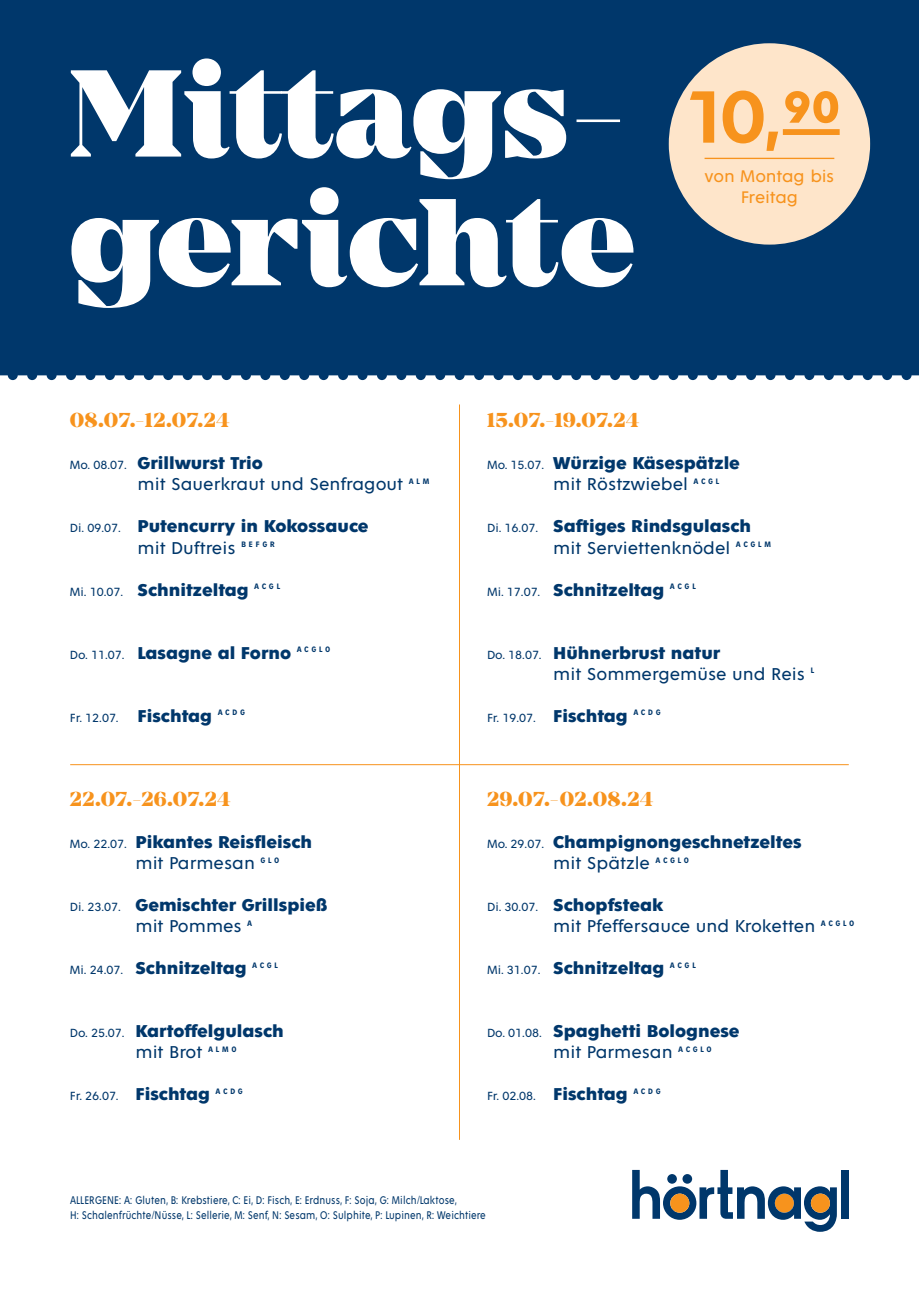
<style>
.page{position:relative;width:919px;height:1289px;background:#fff}
.page>*{position:absolute;margin:0;border:0;box-sizing:border-box;transform-origin:0 0}
.t1{font:600 79.5px "Fenomen Sans";color:#f7931d}
.Datum_Orange{font:800 21px "Mirador";letter-spacing:.03em;color:#f7931d}
.Gericht{font:700 18.45px "Fenomen Sans";color:#00376b}
.Gericht-2{font:18.45px "Fenomen Sans";color:#00376b}
.t2{font:18.15px/21.3px "Fenomen Sans";letter-spacing:-.01em;color:#f7931d;text-align:center}
.Wochentag{font:12.75px "Fenomen Sans";color:#00376b}
.t3{font:12px/14.4px "Fenomen Sans";letter-spacing:.01em;color:#00376b;scale:.82 1}
</style>
<div class="page">
<div style="left:0;top:0;width:918px;height:1288px;background:#00376b"></div>
<div style="left:0;top:375px;width:918px;height:913px;background:#fff"></div>
<div style="left:841px;top:1169px;width:7px;height:49px;background:#00376b"></div>
<svg style="left:632px;top:1169px;width:204px;height:62px"></svg>
<div style="left:668px;top:43px;width:202px;height:201px;background:#fee5ca;border-radius:50%"></div>
<div style="left:782px;top:129px;width:57px;height:6px;background:#f7931d"></div>
<hr style="left:704px;top:158px;width:130px;height:1px;background:#f7931d">
<svg style="left:71px;top:187px;width:562px;height:121px"></svg>
<svg style="left:71px;top:58px;width:549px;height:121px"></svg>
<hr style="left:459px;top:404px;width:1px;height:735px;background:#f7931d">
<hr style="left:70px;top:764px;width:778px;height:1px;background:#f7931d">
<p class="t1" style="left:689px;top:75px;width:152px">10,90</p>
<p class="t2" style="left:704px;top:165px;width:131px">von Montag bis<br>Freitag</p>
<p class="Datum_Orange" style="left:70px;top:408px;width:161px">08.07.-12.07.24</p>
<p class="Wochentag" style="left:70px;top:458px;width:59px">Mo. 08.07.</p>
<p class="Gericht" style="left:138px;top:453px;width:127px">Grillwurst Trio</p>
<p class="Gericht-2" style="left:138px;top:475px;width:293px">mit Sauerkraut und Senfragout <sup>A</sup> <sup>l</sup> <sup>m</sup></p>
<p class="Wochentag" style="left:70px;top:521px;width:53px">Di. 09.07.</p>
<p class="Gericht" style="left:138px;top:516px;width:232px">Putencurry in Kokossauce</p>
<p class="Gericht-2" style="left:138px;top:538px;width:139px">mit Duftreis <sup>b</sup> <sup>e</sup> <sup>f</sup> <sup>g</sup> <sup>r</sup></p>
<p class="Wochentag" style="left:70px;top:584px;width:55px">Mi. 10.07.</p>
<p class="Gericht" style="left:138px;top:579px;width:144px">Schnitzeltag <sup>A</sup> <sup>C</sup> <sup>G</sup> <sup>L</sup></p>
<p class="Datum_Orange" style="left:487px;top:408px;width:154px">15.07.-19.07.24</p>
<p class="Wochentag" style="left:487px;top:458px;width:59px">Mo. 15.07.</p>
<p class="Gericht" style="left:553px;top:453px;width:188px">Würzige Käsespätzle</p>
<p class="Gericht-2" style="left:553px;top:475px;width:168px">mit Röstzwiebel <sup>A</sup> <sup>C</sup> <sup>G</sup> <sup>L</sup></p>
<p class="Wochentag" style="left:487px;top:521px;width:53px">Di. 16.07.</p>
<p class="Gericht" style="left:553px;top:516px;width:199px">Saftiges Rindsgulasch</p>
<p class="Gericht-2" style="left:553px;top:538px;width:220px">mit Serviettenknödel <sup>a</sup> <sup>c</sup> <sup>g</sup> <sup>l</sup> <sup>m</sup></p>
<p class="Wochentag" style="left:487px;top:584px;width:55px">Mi. 17.07.</p>
<p class="Gericht" style="left:553px;top:579px;width:144px">Schnitzeltag <sup>A</sup> <sup>C</sup> <sup>G</sup> <sup>L</sup></p>
<p class="Wochentag" style="left:70px;top:647px;width:56px">Do. 11.07.</p>
<p class="Gericht" style="left:138px;top:642px;width:194px">Lasagne al Forno <sup>A</sup> <sup>C</sup> <sup>G</sup> <sup>L</sup> <sup>o</sup></p>
<p class="Wochentag" style="left:70px;top:710px;width:50px">Fr. 12.07.</p>
<p class="Gericht" style="left:138px;top:705px;width:109px">Fischtag <sup>A</sup> <sup>C</sup> <sup>D</sup> <sup>G</sup></p>
<p class="Wochentag" style="left:487px;top:647px;width:56px">Do. 18.07.</p>
<p class="Gericht" style="left:553px;top:642px;width:168px">Hühnerbrust natur</p>
<p class="Gericht-2" style="left:553px;top:664px;width:262px">mit Sommergemüse und Reis <sup>l</sup></p>
<p class="Wochentag" style="left:487px;top:710px;width:50px">Fr. 19.07.</p>
<p class="Gericht" style="left:553px;top:705px;width:109px">Fischtag <sup>A</sup> <sup>C</sup> <sup>D</sup> <sup>G</sup></p>
<p class="Datum_Orange" style="left:70px;top:786px;width:162px">22.07.-26.07.24</p>
<p class="Wochentag" style="left:70px;top:836px;width:59px">Mo. 22.07.</p>
<p class="Gericht" style="left:135px;top:831px;width:178px">Pikantes Reisfleisch</p>
<p class="Gericht-2" style="left:135px;top:853px;width:145px">mit Parmesan <sup>G</sup> <sup>L</sup> <sup>o</sup></p>
<p class="Wochentag" style="left:70px;top:899px;width:53px">Di. 23.07.</p>
<p class="Gericht" style="left:135px;top:894px;width:193px">Gemischter Grillspieß</p>
<p class="Gericht-2" style="left:135px;top:916px;width:118px">mit Pommes <sup>A</sup></p>
<p class="Wochentag" style="left:70px;top:962px;width:55px">Mi. 24.07.</p>
<p class="Gericht" style="left:135px;top:957px;width:144px">Schnitzeltag <sup>A</sup> <sup>C</sup> <sup>G</sup> <sup>L</sup></p>
<p class="Datum_Orange" style="left:487px;top:786px;width:167px">29.07.-02.08.24</p>
<p class="Wochentag" style="left:487px;top:836px;width:59px">Mo. 29.07.</p>
<p class="Gericht" style="left:553px;top:831px;width:250px">Champignongeschnetzeltes</p>
<p class="Gericht-2" style="left:553px;top:853px;width:137px">mit Spätzle <sup>A</sup> <sup>C</sup> <sup>G</sup> <sup>L</sup> <sup>O</sup></p>
<p class="Wochentag" style="left:487px;top:899px;width:53px">Di. 30.07.</p>
<p class="Gericht" style="left:553px;top:894px;width:112px">Schopfsteak</p>
<p class="Gericht-2" style="left:553px;top:916px;width:302px">mit Pfeffersauce und Kroketten <sup>A</sup> <sup>C</sup> <sup>G</sup> <sup>L</sup> <sup>O</sup></p>
<p class="Wochentag" style="left:487px;top:962px;width:55px">Mi. 31.07.</p>
<p class="Gericht" style="left:553px;top:957px;width:144px">Schnitzeltag <sup>A</sup> <sup>C</sup> <sup>G</sup> <sup>L</sup></p>
<p class="Wochentag" style="left:70px;top:1025px;width:56px">Do. 25.07.</p>
<p class="Gericht" style="left:135px;top:1020px;width:150px">Kartoffelgulasch</p>
<p class="Gericht-2" style="left:135px;top:1042px;width:103px">mit Brot <sup>a</sup> <sup>l</sup> <sup>m</sup> <sup>o</sup></p>
<p class="Wochentag" style="left:70px;top:1088px;width:50px">Fr. 26.07.</p>
<p class="Gericht" style="left:135px;top:1083px;width:109px">Fischtag <sup>A</sup> <sup>C</sup> <sup>D</sup> <sup>G</sup></p>
<p class="Wochentag" style="left:487px;top:1025px;width:56px">Do. 01.08.</p>
<p class="Gericht" style="left:553px;top:1020px;width:188px">Spaghetti Bolognese</p>
<p class="Gericht-2" style="left:553px;top:1042px;width:160px">mit Parmesan <sup>A</sup> <sup>C</sup> <sup>G</sup> <sup>L</sup> <sup>o</sup></p>
<p class="Wochentag" style="left:487px;top:1088px;width:50px">Fr. 02.08.</p>
<p class="Gericht" style="left:553px;top:1083px;width:109px">Fischtag <sup>A</sup> <sup>C</sup> <sup>D</sup> <sup>G</sup></p>
<p class="t3" style="left:70px;top:1193px;width:508px">ALLERGENE: A: Gluten, B: Krebstiere, C: Ei, D: Fisch, E: Erdnuss, F: Soja, G: Milch/Laktose,<br>H: Schalenfrüchte/Nüsse, L: Sellerie, M: Senf, N: Sesam, O: Sulphite, P: Lupinen, R: Weichtiere</p>
</div>
